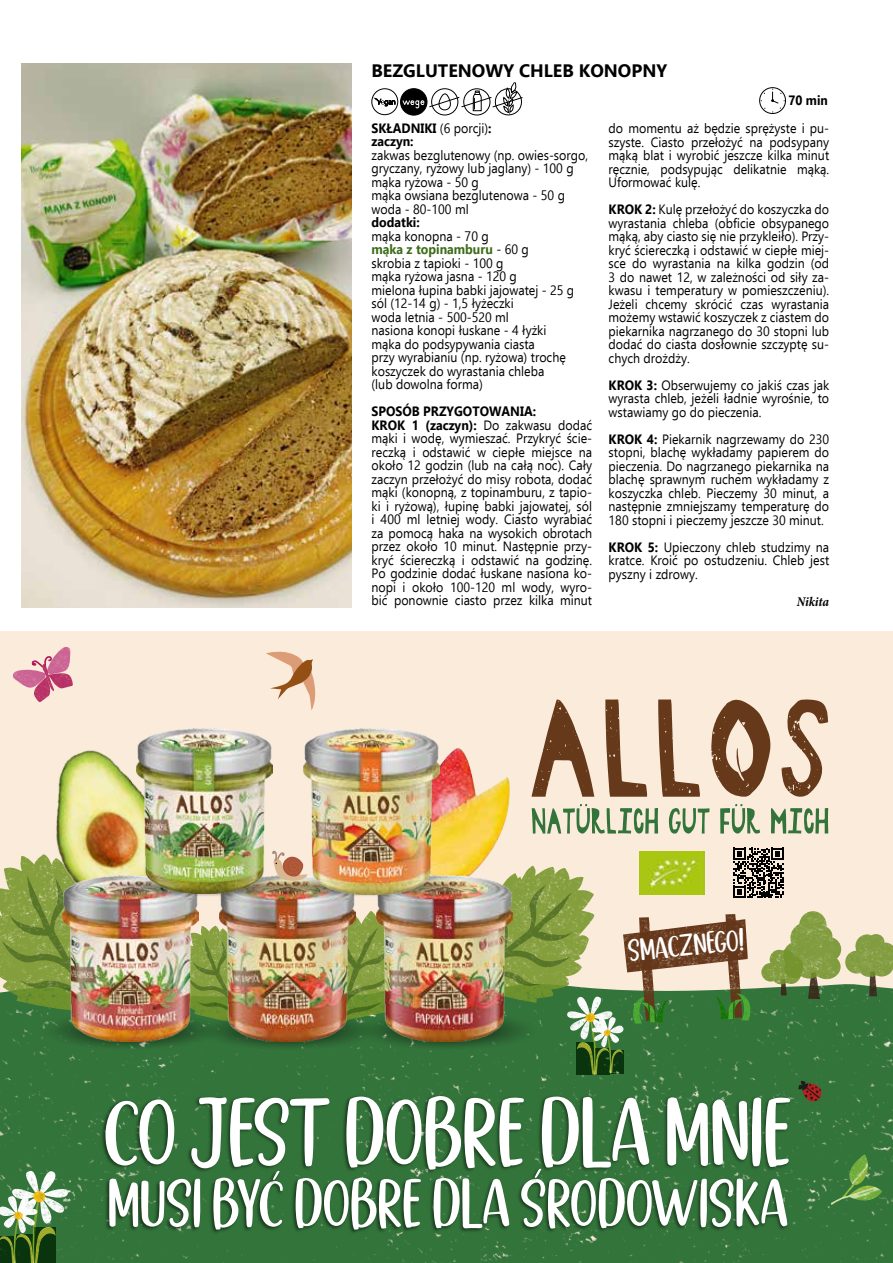
<style>
.page{position:relative;width:893px;height:1263px;background:#fff}
.page>*{position:absolute;margin:0;border:0;box-sizing:border-box;transform-origin:0 0}
.t1{font:72.45px "Good Selection Capitals";color:#fff}
.t2{font:51.15px "Good Selection Capitals";color:#fff}
.t3{font:23.4px "Good Selection Capitals";color:#fff}
.t4{font:700 18px "Ebrima";color:#000}
.t5{font:13.5px/13.5px "Ebrima";color:#000;text-align:justify;scale:.92 1}
.t6{font:700 13.5px/13.5px "Ebrima";color:#000;scale:.92 1}
.t7{font:italic 700 condensed 13.5px "Minion Pro";letter-spacing:-.01em;color:#000}
.t8{font:700 13.5px "Ebrima";color:#000;scale:.9 1}
.s1{font-weight:400}
.s2{font-weight:700;color:#3c6c1a}
.s3{font-weight:700}
</style>
<div class="page">
<div style="left:371px;top:88px;width:27px;height:27px;border:1px solid #000;border-radius:50%"></div>
<svg style="left:372px;top:97px;width:23px;height:9px"></svg>
<svg style="left:401px;top:89px;width:26px;height:26px"></svg>
<div style="left:400px;top:88px;width:27px;height:27px;border:1px solid #000;border-radius:50%"></div>
<div style="left:759px;top:87px;width:27px;height:27px;border:1px solid #000;border-radius:50%"></div>
<svg style="left:771px;top:89px;width:14px;height:23px"></svg>
<svg style="left:403px;top:82px;width:120px;height:34px"></svg>
<img style="left:21px;top:64px;width:331px;height:543px">
<div style="left:0;top:631px;width:893px;height:632px;background:#faebdb"></div>
<div style="left:0;top:1102px;width:893px;height:161px;background:#33743b"></div>
<img style="left:56px;top:750px;width:80px;height:98px">
<img style="left:439px;top:748px;width:71px;height:100px">
<svg style="left:658px;top:699px;width:42px;height:98px"></svg>
<svg style="left:605px;top:699px;width:42px;height:98px"></svg>
<svg style="left:532px;top:699px;width:62px;height:98px"></svg>
<svg style="left:711px;top:700px;width:59px;height:97px"></svg>
<svg style="left:781px;top:699px;width:47px;height:98px"></svg>
<svg style="left:532px;top:804px;width:126px;height:30px"></svg>
<svg style="left:669px;top:808px;width:40px;height:26px"></svg>
<svg style="left:720px;top:804px;width:40px;height:30px"></svg>
<svg style="left:771px;top:808px;width:57px;height:26px"></svg>
<img style="left:98px;top:1102px;width:697px;height:139px">
<img style="left:267px;top:1168px;width:16px;height:18px">
<svg style="left:272px;top:1171px;width:8px;height:9px"></svg>
<img style="left:528px;top:1165px;width:16px;height:19px">
<svg style="left:534px;top:1169px;width:7px;height:9px"></svg>
<img style="left:136px;top:728px;width:136px;height:120px">
<img style="left:304px;top:728px;width:135px;height:120px">
<svg style="left:13px;top:647px;width:60px;height:55px"></svg>
<svg style="left:0;top:1171px;width:68px;height:92px"></svg>
<img style="left:831px;top:1155px;width:51px;height:26px">
<img style="left:831px;top:1181px;width:51px;height:25px">
<svg style="left:266px;top:651px;width:50px;height:59px"></svg>
<img style="left:0;top:848px;width:893px;height:254px">
<h3 class="t4" style="left:372px;top:57px;width:297px">BEZGLUTENOWY CHLEB KONOPNY</h3>
<p class="t8" style="left:789px;top:90px;width:45px">70 min</p>
<p class="t6" style="left:372px;top:120px;width:132px">SKŁADNIKI <span class="s1">(6 porcji)</span>: zaczyn:</p>
<p class="t5" style="left:372px;top:148px;width:237px;text-align:left">zakwas bezglutenowy (np. owies-sorgo, gryczany, ryżowy lub jaglany) - 100 g mąka ryżowa - 50 g<br>mąka owsiana bezglutenowa - 50 g woda - 80-100 ml</p>
<p class="t6" style="left:372px;top:215px;width:54px">dodatki:</p>
<p class="t5" style="left:372px;top:229px;width:222px;text-align:left">mąka konopna - 70 g<br><span class="s2">mąka z topinamburu</span> - 60 g<br>skrobia z tapioki - 100 g<br>mąka ryżowa jasna - 120 g<br>mielona łupina babki jajowatej - 25 g sól (12-14 g) - 1,5 łyżeczki<br>woda letnia - 500-520 ml<br>nasiona konopi łuskane - 4 łyżki mąka do podsypywania ciasta<br>przy wyrabianiu (np. ryżowa) trochę koszyczek do wyrastania chleba<br>(lub dowolna forma)</p>
<p class="t5" style="left:372px;top:404px;width:241px;text-align:left"><span class="s3">SPOSÓB PRZYGOTOWANIA:<br>KROK 1 (zaczyn):</span> Do zakwasu dodać mąki i wodę, wymieszać. Przykryć ście&shy;reczką i odstawić w ciepłe miejsce na około 12 godzin (lub na całą noc). Cały zaczyn przełożyć do misy robota, dodać mąki (konopną, z topinamburu, z tapio&shy;ki i ryżową), łupinę babki jajowatej, sól i 400 ml letniej wody. Ciasto wyrabiać za pomocą haka na wysokich obrotach przez około 10 minut. Następnie przy&shy;kryć ściereczką i odstawić na godzinę.<br>Po godzinie dodać łuskane nasiona ko&shy;nopi i około 100-120 ml wody, wyro&shy;bić ponownie ciasto przez kilka minut</p>
<p class="t5" style="left:609px;top:121px;width:241px">do momentu aż będzie sprężyste i pu&shy;szyste. Ciasto przełożyć na podsypany mąką blat i wyrobić jeszcze kilka minut ręcznie, podsypując delikatnie mąką.<br>Uformować kulę.</p>
<p class="t5" style="left:609px;top:202px;width:241px"><span class="s3">KROK 2:</span> Kulę przełożyć do koszyczka do wyrastania chleba (obficie obsypanego mąką, aby ciasto się nie przykleiło). Przy&shy;kryć ściereczką i odstawić w ciepłe miej&shy;sce do wyrastania na kilka godzin (od 3 do nawet 12, w zależności od siły za&shy;kwasu i temperatury w pomieszczeniu).<br>Jeżeli chcemy skrócić czas wyrastania możemy wstawić koszyczek z ciastem do piekarnika nagrzanego do 30 stopni lub dodać do ciasta dosłownie szczyptę su&shy;chych drożdży.</p>
<p class="t5" style="left:609px;top:378px;width:241px"><span class="s3">KROK 3:</span> Obserwujemy co jakiś czas jak wyrasta chleb, jeżeli ładnie wyrośnie, to wstawiamy go do pieczenia.</p>
<p class="t5" style="left:609px;top:432px;width:241px"><span class="s3">KROK 4:</span> Piekarnik nagrzewamy do 230 stopni, blachę wykładamy papierem do pieczenia. Do nagrzanego piekarnika na blachę sprawnym ruchem wykładamy z koszyczka chleb. Pieczemy 30 minut, a następnie zmniejszamy temperaturę do 180 stopni i pieczemy jeszcze 30 minut.</p>
<p class="t5" style="left:609px;top:540px;width:241px"><span class="s3">KROK 5:</span> Upieczony chleb studzimy na kratce. Kroić po ostudzeniu. Chleb jest pyszny i zdrowy.</p>
<p class="t7" style="left:797px;top:592px;width:34px">Nikita</p>
<h3 class="t3" style="left:626px;top:934px;width:118px;rotate:-6deg">SMACZNEGO!</h3>
<h1 class="t1" style="left:104px;top:1078px;width:689px">CO JEST DOBRE DLA MNIE</h1>
<h2 class="t2" style="left:107px;top:1165px;width:682px">MUSI BYC DOBRE DLA SRODOWISKA</h2>
</div>
